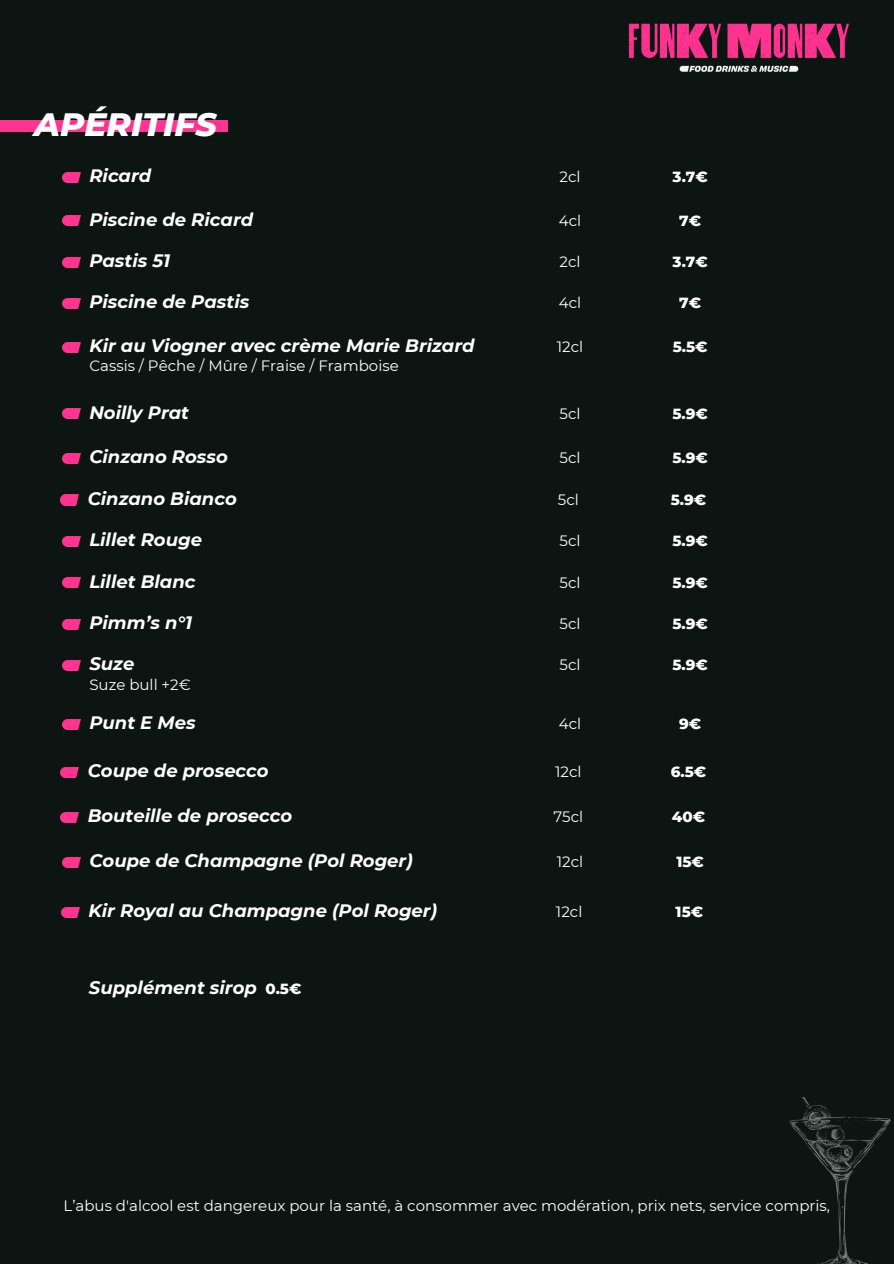
<style>
.page{position:relative;width:894px;height:1264px;background:#fff}
.page>*{position:absolute;margin:0;border:0;box-sizing:border-box;transform-origin:0 0}
.t1{font:italic 800 33px "Montserrat";color:#fff}
.t2{font:italic 700 18px "Montserrat";color:#fff}
.t3{font:15px "Montserrat";color:#fff}
.t4{font:800 15px "Montserrat";color:#fff}
</style>
<div class="page">
<div style="left:0;top:0;width:893px;height:1263px;background:#0c1512"></div>
<img style="left:628px;top:23px;width:221px;height:49px">
<div style="left:0;top:120px;width:228px;height:12px;background:#ff3390"></div>
<img style="left:789px;top:1097px;width:102px;height:166px">
<img style="left:62px;top:172px;width:18px;height:10px">
<img style="left:62px;top:257px;width:18px;height:10px">
<img style="left:62px;top:342px;width:18px;height:10px">
<img style="left:62px;top:409px;width:18px;height:10px">
<img style="left:62px;top:453px;width:18px;height:10px">
<img style="left:62px;top:536px;width:18px;height:10px">
<img style="left:62px;top:578px;width:18px;height:10px">
<img style="left:62px;top:619px;width:18px;height:10px">
<img style="left:62px;top:660px;width:18px;height:10px">
<img style="left:62px;top:298px;width:18px;height:10px">
<img style="left:62px;top:719px;width:18px;height:10px">
<img style="left:62px;top:857px;width:18px;height:10px">
<img style="left:62px;top:907px;width:18px;height:10px">
<img style="left:61px;top:495px;width:18px;height:10px">
<img style="left:62px;top:216px;width:18px;height:10px">
<img style="left:61px;top:767px;width:18px;height:10px">
<img style="left:61px;top:812px;width:18px;height:10px">
<h2 class="t1" style="left:34px;top:104px;width:184px">APÉRITIFS</h2>
<p class="t2" style="left:89px;top:164px;width:63px">Ricard</p>
<h2 class="t3" style="left:559px;top:167px;width:22px">2cl</h2>
<p class="t4" style="left:672px;top:167px;width:37px">3.7€</p>
<p class="t2" style="left:89px;top:208px;width:165px">Piscine de Ricard</p>
<p class="t3" style="left:558px;top:211px;width:24px">4cl</p>
<p class="t4" style="left:679px;top:211px;width:23px">7€</p>
<p class="t2" style="left:89px;top:249px;width:82px">Pastis 51</p>
<h2 class="t3" style="left:559px;top:252px;width:22px">2cl</h2>
<p class="t4" style="left:672px;top:252px;width:37px">3.7€</p>
<p class="t2" style="left:89px;top:291px;width:161px">Piscine de Pastis</p>
<p class="t3" style="left:558px;top:294px;width:24px">4cl</p>
<h3 class="t4" style="left:679px;top:294px;width:23px">7€</h3>
<p class="t2" style="left:89px;top:334px;width:386px">Kir au Viogner avec crème Marie Brizard</p>
<p class="t3" style="left:556px;top:337px;width:28px">12cl</p>
<h2 class="t4" style="left:672px;top:337px;width:36px">5.5€</h2>
<p class="t3" style="left:89px;top:356px;width:311px">Cassis / Pêche / Mûre / Fraise / Framboise</p>
<p class="t2" style="left:89px;top:401px;width:101px">Noilly Prat</p>
<h2 class="t3" style="left:559px;top:404px;width:22px">5cl</h2>
<p class="t4" style="left:672px;top:404px;width:37px">5.9€</p>
<p class="t2" style="left:89px;top:446px;width:140px">Cinzano Rosso</p>
<h2 class="t3" style="left:559px;top:449px;width:22px">5cl</h2>
<p class="t4" style="left:672px;top:449px;width:37px">5.9€</p>
<h3 class="t2" style="left:88px;top:487px;width:150px">Cinzano Bianco</h3>
<h3 class="t3" style="left:557px;top:490px;width:22px">5cl</h3>
<h3 class="t4" style="left:670px;top:490px;width:37px">5.9€</h3>
<p class="t2" style="left:89px;top:528px;width:114px">Lillet Rouge</p>
<h2 class="t3" style="left:559px;top:531px;width:22px">5cl</h2>
<p class="t4" style="left:672px;top:531px;width:37px">5.9€</p>
<h2 class="t2" style="left:89px;top:570px;width:108px">Lillet Blanc</h2>
<p class="t3" style="left:559px;top:573px;width:22px">5cl</p>
<h2 class="t4" style="left:672px;top:573px;width:37px">5.9€</h2>
<h2 class="t2" style="left:89px;top:611px;width:104px">Pimm’s n°1</h2>
<p class="t3" style="left:559px;top:614px;width:22px">5cl</p>
<h2 class="t4" style="left:672px;top:614px;width:37px">5.9€</h2>
<h2 class="t2" style="left:89px;top:653px;width:46px">Suze</h2>
<p class="t3" style="left:559px;top:656px;width:22px">5cl</p>
<p class="t4" style="left:672px;top:656px;width:37px">5.9€</p>
<p class="t3" style="left:89px;top:675px;width:103px">Suze bull +2€</p>
<h3 class="t2" style="left:89px;top:711px;width:108px">Punt E Mes</h3>
<h3 class="t3" style="left:558px;top:714px;width:24px">4cl</h3>
<h3 class="t4" style="left:679px;top:714px;width:24px">9€</h3>
<h3 class="t2" style="left:88px;top:759px;width:182px">Coupe de prosecco</h3>
<h3 class="t3" style="left:555px;top:762px;width:28px">12cl</h3>
<h3 class="t4" style="left:670px;top:762px;width:37px">6.5€</h3>
<h3 class="t2" style="left:88px;top:804px;width:206px">Bouteille de prosecco</h3>
<h2 class="t3" style="left:553px;top:807px;width:31px">75cl</h2>
<h3 class="t4" style="left:671px;top:807px;width:35px">40€</h3>
<p class="t2" style="left:89px;top:849px;width:325px">Coupe de Champagne (Pol Roger)</p>
<p class="t3" style="left:556px;top:852px;width:28px">12cl</p>
<p class="t4" style="left:676px;top:852px;width:29px">15€</p>
<h3 class="t2" style="left:88px;top:899px;width:350px">Kir Royal au Champagne (Pol Roger)</h3>
<h3 class="t3" style="left:556px;top:902px;width:28px">12cl</h3>
<h3 class="t4" style="left:675px;top:902px;width:29px">15€</h3>
<p class="t2" style="left:89px;top:976px;width:169px">Supplément sirop</p>
<p class="t4" style="left:265px;top:979px;width:38px">0.5€</p>
<p class="t3" style="left:64px;top:1196px;width:767px">L’abus d'alcool est dangereux pour la santé, à consommer avec modération, prix nets, service compris,</p>
</div>
